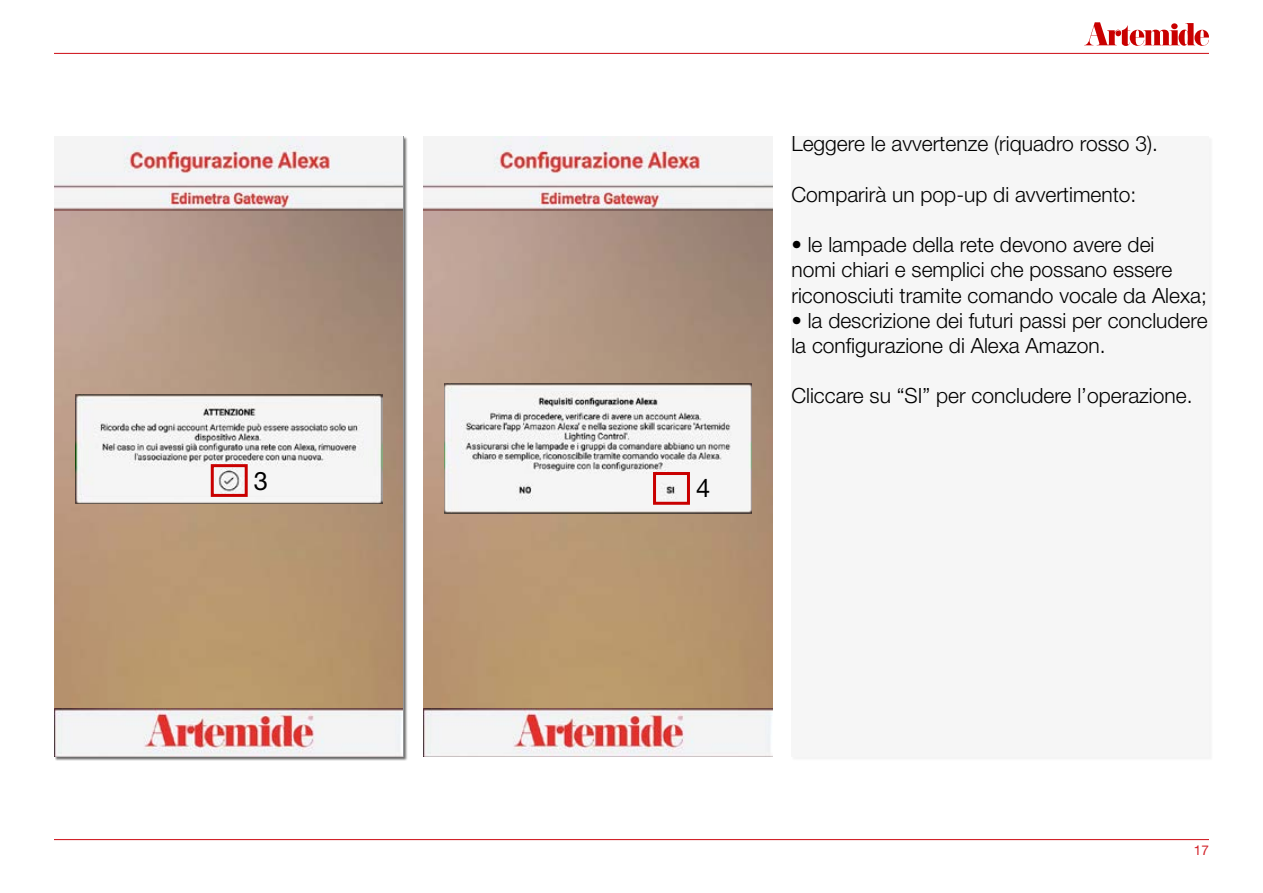
<style>
.page{position:relative;width:1263px;height:893px;background:#fff}
.page>*{position:absolute;margin:0;border:0;box-sizing:border-box;transform-origin:0 0}
.t1{font:25.5px "Helvetica Neue LT Std";color:#000}
.t2{font:300 21px/25.2px "Helvetica Neue LT Std";color:#000}
.t3{font:13.5px "Helvetica Neue LT Std";color:#d2232a}
</style>
<div class="page">
<hr style="left:54px;top:839px;width:1155px;height:1px;background:#d2232a">
<div style="left:791px;top:136px;width:418px;height:621px;background:#f6f6f6"></div>
<svg style="left:1084px;top:22px;width:125px;height:24px"></svg>
<hr style="left:54px;top:53px;width:1155px;height:1px;background:#d2232a">
<img style="left:55px;top:210px;width:348px;height:498px">
<img style="left:424px;top:210px;width:349px;height:498px">
<img style="left:424px;top:136px;width:349px;height:74px">
<img style="left:54px;top:136px;width:349px;height:74px">
<img style="left:424px;top:708px;width:349px;height:49px">
<img style="left:54px;top:708px;width:349px;height:49px">
<img style="left:76px;top:394px;width:307px;height:109px">
<div style="left:211px;top:464px;width:37px;height:33px;border:3px solid #c90000"></div>
<img style="left:445px;top:384px;width:307px;height:130px">
<div style="left:653px;top:472px;width:37px;height:33px;border:3px solid #c90000"></div>
<p class="t1" style="left:254px;top:465px;width:16px">3</p>
<p class="t1" style="left:696px;top:473px;width:16px">4</p>
<p class="t2" style="left:791px;top:131px;width:368px">Leggere le avvertenze (riquadro rosso 3).</p>
<p class="t2" style="left:791px;top:181px;width:347px">Comparirà un pop-up di avvertimento:</p>
<p class="t2" style="left:791px;top:232px;width:417px">• le lampade della rete devono avere dei<br>nomi chiari e semplici che possano essere riconosciuti tramite comando vocale da Alexa;</p>
<p class="t2" style="left:791px;top:307px;width:418px">• la descrizione dei futuri passi per concludere la configurazione di Alexa Amazon.</p>
<p class="t2" style="left:791px;top:383px;width:403px">Cliccare su “SI” per concludere l’operazione.</p>
<p class="t3" style="left:1194px;top:842px;width:17px">17</p>
</div>
